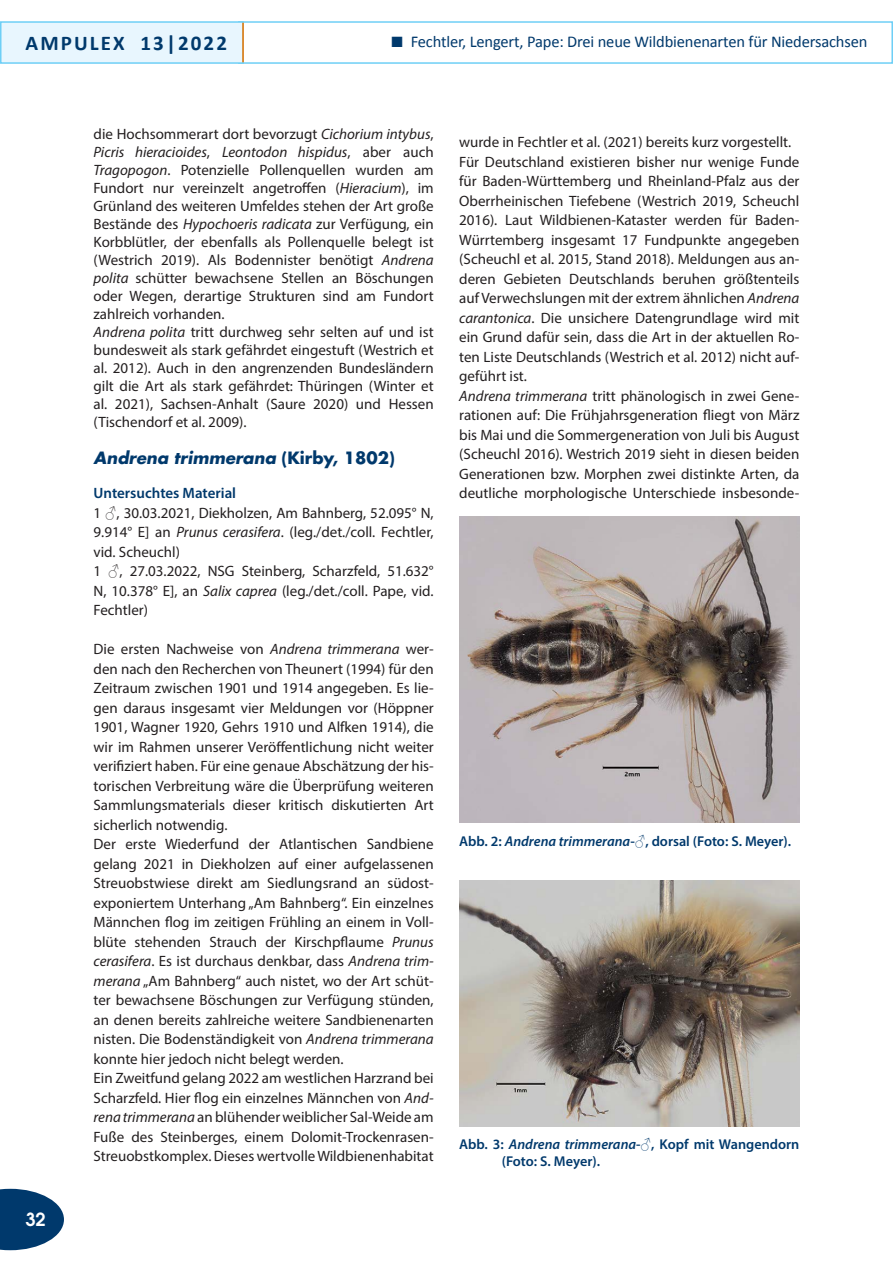
<style>
.page{position:relative;width:893px;height:1263px;background:#fff}
.page>*{position:absolute;margin:0;border:0;box-sizing:border-box;transform-origin:0 0}
.t1{font:700 21px "Calibri";letter-spacing:.1em;color:#00396c}
.t2{font:600 18px "Avant Garde";color:#fff}
.t3{font:16.5px "Calibri";letter-spacing:-.01em;color:#00396c}
.t4{font:italic 700 16.5px "Futura";color:#00396c}
.t5{font:15px/19.5px "Myriad Pro";color:#231f20}
.t6{font:600 14.25px/16.5px "Myriad Pro";color:#00396c}
.s1{font-style:italic}
.s2{font-style:normal}
.s3{font-weight:600;color:#00396c}
.s4{font-family:"Times New Roman";font-weight:700}
</style>
<div class="page">
<div style="left:238px;top:21px;width:655px;height:43px;border:2px solid #6ecff6"></div>
<svg style="left:0;top:1189px;width:64px;height:61px"></svg>
<div style="left:0;top:21px;width:244px;height:43px;background:#e8f6fe;border:2px solid #6ecff6"></div>
<hr style="left:242px;top:23px;width:2px;height:39px;background:#e28726">
<img style="left:459px;top:880px;width:340px;height:246px">
<img style="left:459px;top:517px;width:340px;height:306px">
<h1 class="t1" style="left:26px;top:29px;width:203px">AMPULEX 13|2022</h1>
<p class="t3" style="left:411px;top:31px;width:458px">Fechtler, Lengert, Pape: Drei neue Wildbienenarten für Niedersachsen</p>
<p class="t2" style="left:26px;top:1208px;width:22px">32</p>
<p class="t5" style="left:94px;top:125px;width:342px;line-height:18px">die Hochsommerart dort bevorzugt <span class="s1">Cichorium intybus</span>, <span class="s1">Picris hieracioides</span>, <span class="s1">Leontodon hispidus</span>, aber auch <span class="s1">Tragopogon</span>. Potenzielle Pollenquellen wurden am Fundort nur vereinzelt angetroffen (<span class="s1">Hieracium</span>), im Grünland des weiteren Umfeldes stehen der Art große Bestände des <span class="s1">Hypochoeris radicata</span> zur Verfügung, ein Korbblütler, der ebenfalls als Pollenquelle belegt ist (Westrich 2019). Als Bodennister benötigt <span class="s1">Andrena polita</span> schütter bewachsene Stellen an Böschungen oder Wegen, derartige Strukturen sind am Fundort zahlreich vorhanden.<br><span class="s1">Andrena polita</span> tritt durchweg sehr selten auf und ist bundesweit als stark gefährdet eingestuft (Westrich et al. 2012). Auch in den angrenzenden Bundesländern gilt die Art als stark gefährdet: Thüringen (Winter et al. 2021), Sachsen-Anhalt (Saure 2020) und Hessen (Tischendorf et al. 2009).</p>
<p class="t4" style="left:94px;top:447px;width:303px">Andrena trimmerana <span class="s2">(Kirby, 1802)</span></p>
<p class="t5" style="left:94px;top:483px;width:342px"><span class="s3">Untersuchtes Material<br></span>1 <span class="s4">♂</span>, 30.03.2021, Diekholzen, Am Bahnberg, 52.095° N, 9.914° E] an <span class="s1">Prunus cerasifera</span>. (leg./det./coll. Fechtler, vid. Scheuchl)<br>1 <span class="s4">♂</span>, 27.03.2022, NSG Steinberg, Scharzfeld, 51.632° N, 10.378° E], an <span class="s1">Salix caprea</span> (leg./det./coll. Pape, vid.<br>Fechtler)</p>
<p class="t5" style="left:94px;top:639px;width:342px">Die ersten Nachweise von <span class="s1">Andrena trimmerana</span> wer&shy;den nach den Recherchen von Theunert (1994) für den Zeitraum zwischen 1901 und 1914 angegeben. Es lie&shy;gen daraus insgesamt vier Meldungen vor (Höppner 1901, Wagner 1920, Gehrs 1910 und Alfken 1914), die wir im Rahmen unserer Veröffentlichung nicht weiter verifiziert haben. Für eine genaue Abschätzung der his&shy;torischen Verbreitung wäre die Überprüfung weiteren Sammlungsmaterials dieser kritisch diskutierten Art sicherlich notwendig.<br>Der erste Wiederfund der Atlantischen Sandbiene gelang 2021 in Diekholzen auf einer aufgelassenen Streuobstwiese direkt am Siedlungsrand an südost&shy;exponiertem Unterhang „Am Bahnberg“. Ein einzelnes Männchen flog im zeitigen Frühling an einem in Voll&shy;blüte stehenden Strauch der Kirschpflaume <span class="s1">Prunus cerasifera</span>. Es ist durchaus denkbar, dass <span class="s1">Andrena trim&shy;merana</span> „Am Bahnberg“ auch nistet, wo der Art schüt&shy;ter bewachsene Böschungen zur Verfügung stünden, an denen bereits zahlreiche weitere Sandbienenarten nisten. Die Bodenständigkeit von <span class="s1">Andrena trimmerana </span>konnte hier jedoch nicht belegt werden.<br>Ein Zweitfund gelang 2022 am westlichen Harzrand bei Scharzfeld. Hier flog ein einzelnes Männchen von <span class="s1">And&shy;rena trimmerana</span> an blühender weiblicher Sal-Weide am Fuße des Steinberges, einem Dolomit-Trockenrasen-Streuobstkomplex. Dieses wertvolle Wildbienenhabitat</p>
<p class="t5" style="left:459px;top:132px;width:342px">wurde in Fechtler et al. (2021) bereits kurz vorgestellt.<br>Für Deutschland existieren bisher nur wenige Funde für Baden-Württemberg und Rheinland-Pfalz aus der Oberrheinischen Tiefebene (Westrich 2019, Scheuchl 2016). Laut Wildbienen-Kataster werden für Baden-Würrtemberg insgesamt 17 Fundpunkte angegeben (Scheuchl et al. 2015, Stand 2018). Meldungen aus an&shy;deren Gebieten Deutschlands beruhen größtenteils auf Verwechslungen mit der extrem ähnlichen <span class="s1">Andrena carantonica</span>. Die unsichere Datengrundlage wird mit ein Grund dafür sein, dass die Art in der aktuellen Ro&shy;ten Liste Deutschlands (Westrich et al. 2012) nicht auf&shy;geführt ist.<br><span class="s1">Andrena trimmerana</span> tritt phänologisch in zwei Gene&shy;rationen auf: Die Frühjahrsgeneration fliegt von März bis Mai und die Sommergeneration von Juli bis August (Scheuchl 2016). Westrich 2019 sieht in diesen beiden Generationen bzw. Morphen zwei distinkte Arten, da deutliche morphologische Unterschiede insbesonde-</p>
<p class="t6" style="left:459px;top:833px;width:333px">Abb. 2: <span class="s1">Andrena trimmerana</span>-<span class="s4">♂</span>, dorsal (Foto: S. Meyer).</p>
<p class="t6" style="left:502px;top:1136px;width:299px;text-indent:-43px">Abb. 3: <span class="s1">Andrena trimmerana</span>-<span class="s4">♂</span>, Kopf mit Wangendorn (Foto: S. Meyer).</p>
</div>
